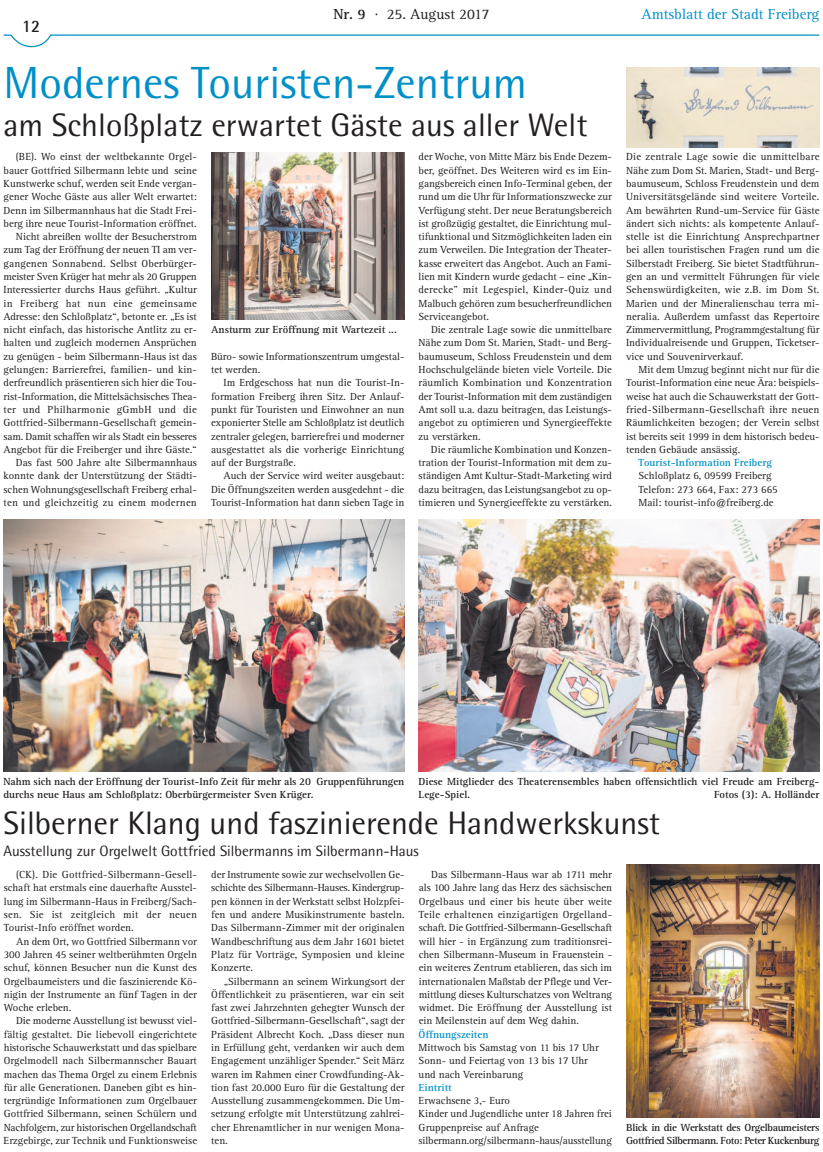
<style>
.page{position:relative;width:823px;height:1152px;background:#fff}
.page>*{position:absolute;margin:0;border:0;box-sizing:border-box;transform-origin:0 0}
.t1{font:45px "Rotis Semi Sans";color:#0090c8}
.t2{font:32.5px "Rotis Semi Sans";color:#231f20}
.t3{font:700 17.5px "Rotis Semi Sans";color:#231f20;scale:.95 1}
.t4{font:15px "Rotis Semi Sans";color:#231f20}
.t5{font:15px "Rotis Serif";color:#0090c8}
.t6{font:15px "Rotis Serif";color:#231f20}
.t7{font:10.62px/13.2px "Rotis Serif";color:#231f20;text-align:justify}
.t8{font:700 10.62px/13.2px "Rotis Serif";color:#231f20}
.t9{font:700 10.62px/13.2px "Rotis Serif";letter-spacing:-.035em;color:#231f20}
.t10{font:700 10.62px "Rotis Serif";color:#0090c8}
.s1{font-weight:700}
</style>
<div class="page">
<svg style="left:3px;top:34px;width:817px;height:14px"></svg>
<img style="left:626px;top:67px;width:193px;height:80px">
<img style="left:626px;top:865px;width:193px;height:252px">
<img style="left:4px;top:520px;width:400px;height:252px">
<img style="left:211px;top:152px;width:193px;height:168px">
<img style="left:418px;top:520px;width:401px;height:252px">
<h3 class="t6" style="left:333px;top:9px;width:158px"><span class="s1">Nr. 9</span> · 25. August 2017</h3>
<h3 class="t5" style="left:641px;top:9px;width:179px">Amtsblatt der Stadt Freiberg</h3>
<h3 class="t3" style="left:22px;top:20px;width:20px">12</h3>
<h1 class="t1" style="left:4px;top:67px;width:524px">Modernes Touristen-Zentrum</h1>
<h2 class="t2" style="left:4px;top:114px;width:585px">am Schloßplatz erwartet Gäste aus aller Welt</h2>
<p class="t7" style="left:4px;top:151px;width:195px;text-align:right">(BE). Wo einst der weltbekannte Orgel&shy;bauer Gottfried Silbermann lebte und seine Kunstwerke schuf, werden seit Ende vergan&shy;gener Woche Gäste aus aller Welt erwartet:<br>Denn im Silbermannhaus hat die Stadt Frei&shy;berg ihre neue Tourist-Information eröffnet.<br>Nicht abreißen wollte der Besucherstrom zum Tag der Eröffnung der neuen TI am ver&shy;gangenen Sonnabend. Selbst Oberbürger&shy;meister Sven Krüger hat mehr als 20 Gruppen Interessierter durchs Haus geführt. „Kultur in Freiberg hat nun eine gemeinsame Adresse: den Schloßplatz“, betonte er. „Es ist nicht einfach, das historische Antlitz zu er&shy;halten und zugleich modernen Ansprüchen zu genügen - beim Silbermann-Haus ist das gelungen: Barrierefrei, familien- und kin&shy;derfreundlich präsentieren sich hier die Tou&shy;rist-Information, die Mittelsächsisches Thea&shy;ter und Philharmonie gGmbH und die Gottfried-Silbermann-Gesellschaft gemein&shy;sam. Damit schaffen wir als Stadt ein besseres Angebot für die Freiberger und ihre Gäste.“ Das fast 500 Jahre alte Silbermannhaus konnte dank der Unterstützung der Städti&shy;schen Wohnungsgesellschaft Freiberg erhal&shy;ten und gleichzeitig zu einem modernen</p>
<p class="t8" style="left:211px;top:324px;width:187px">Ansturm zur Eröffnung mit Wartezeit ...</p>
<p class="t7" style="left:211px;top:351px;width:195px">Büro- sowie Informationszentrum umgestal&shy;tet werden.</p>
<p class="t7" style="left:211px;top:377px;width:195px;text-indent:12px">Im Erdgeschoss hat nun die Tourist-In&shy;formation Freiberg ihren Sitz. Der Anlauf&shy;punkt für Touristen und Einwohner an nun exponierter Stelle am Schloßplatz ist deutlich zentraler gelegen, barrierefrei und moderner ausgestattet als die vorherige Einrichtung auf der Burgstraße.</p>
<p class="t7" style="left:211px;top:470px;width:195px;text-indent:12px">Auch der Service wird weiter ausgebaut:<br>Die Öffnungszeiten werden ausgedehnt - die Tourist-Information hat dann sieben Tage in</p>
<p class="t7" style="left:418px;top:151px;width:195px">der Woche, von Mitte März bis Ende Dezem&shy;ber, geöffnet. Des Weiteren wird es im Ein&shy;gangsbereich einen Info-Terminal geben, der rund um die Uhr für Informationszwecke zur Verfügung steht. Der neue Beratungsbereich ist großzügig gestaltet, die Einrichtung mul&shy;tifunktional und Sitzmöglichkeiten laden ein zum Verweilen. Die Integration der Theater&shy;kasse erweitert das Angebot. Auch an Fami&shy;lien mit Kindern wurde gedacht – eine „Kin&shy;derecke” mit Legespiel, Kinder-Quiz und Malbuch gehören zum besucherfreundlichen Serviceangebot.</p>
<p class="t7" style="left:418px;top:324px;width:195px;text-indent:12px">Die zentrale Lage sowie die unmittelbare Nähe zum Dom St. Marien, Stadt- und Berg&shy;baumuseum, Schloss Freudenstein und dem Hochschulgelände bieten viele Vorteile. Die räumlich Kombination und Konzentration der Tourist-Information mit dem zuständigen Amt soll u.a. dazu beitragen, das Leistungs&shy;angebot zu optimieren und Synergieeffekte zu verstärken.</p>
<p class="t7" style="left:418px;top:444px;width:195px;text-indent:12px">Die räumliche Kombination und Konzen&shy;tration der Tourist-Information mit dem zu&shy;ständigen Amt Kultur-Stadt-Marketing wird dazu beitragen, das Leistungsangebot zu op&shy;timieren und Synergieeffekte zu verstärken.</p>
<p class="t7" style="left:625px;top:151px;width:195px">Die zentrale Lage sowie die unmittelbare Nähe zum Dom St. Marien, Stadt- und Berg&shy;baumuseum, Schloss Freudenstein und dem Universitätsgelände sind weitere Vorteile.<br>Am bewährten Rund-um-Service für Gäste ändert sich nichts: als kompetente Anlauf&shy;stelle ist die Einrichtung Ansprechpartner bei allen touristischen Fragen rund um die Silberstadt Freiberg. Sie bietet Stadtführun&shy;gen an und vermittelt Führungen für viele Sehenswürdigkeiten, wie z.B. im Dom St.<br>Marien und der Mineralienschau terra mi&shy;neralia. Außerdem umfasst das Repertoire Zimmervermittlung, Programmgestaltung für Individualreisende und Gruppen, Ticketser&shy;vice und Souvenirverkauf.</p>
<p class="t7" style="left:625px;top:364px;width:195px;text-indent:12px">Mit dem Umzug beginnt nicht nur für die Tourist-Information eine neue Ära: beispiels&shy;weise hat auch die Schauwerkstatt der Gott&shy;fried-Silbermann-Gesellschaft ihre neuen Räumlichkeiten bezogen; der Verein selbst ist bereits seit 1999 in dem historisch bedeu&shy;tenden Gebäude ansässig.</p>
<p class="t10" style="left:638px;top:459px;width:135px">Tourist-Information Freiberg</p>
<p class="t7" style="left:638px;top:470px;width:141px;text-align:left">Schloßplatz 6, 09599 Freiberg<br>Telefon: 273 664, Fax: 273 665<br>Mail: tourist-info@freiberg.de</p>
<p class="t8" style="left:4px;top:776px;width:402px">Nahm sich nach der Eröffnung der Tourist-Info Zeit für mehr als 20 Gruppenführungen durchs neue Haus am Schloßplatz: Oberbürgermeister Sven Krüger.</p>
<p class="t8" style="left:418px;top:776px;width:402px">Diese Mitglieder des Theaterensembles haben offensichtlich viel Freude am Freiberg-<br>Lege-Spiel.</p>
<p class="t8" style="left:713px;top:789px;width:107px">Fotos (3): A. Holländer</p>
<h2 class="t2" style="left:4px;top:811px;width:657px">Silberner Klang und faszinierende Handwerkskunst</h2>
<h3 class="t4" style="left:4px;top:845px;width:416px">Ausstellung zur Orgelwelt Gottfried Silbermanns im Silbermann-Haus</h3>
<p class="t7" style="left:4px;top:869px;width:195px;text-indent:12px">(CK). Die Gottfried-Silbermann-Gesell&shy;schaft hat erstmals eine dauerhafte Ausstel&shy;lung im Silbermann-Haus in Freiberg/Sach&shy;sen. Sie ist zeitgleich mit der neuen Tourist-Info eröffnet worden.</p>
<p class="t7" style="left:4px;top:935px;width:195px;text-indent:12px">An dem Ort, wo Gottfried Silbermann vor 300 Jahren 45 seiner weltberühmten Orgeln schuf, können Besucher nun die Kunst des Orgelbaumeisters und die faszinierende Kö&shy;nigin der Instrumente an fünf Tagen in der Woche erleben.</p>
<p class="t7" style="left:4px;top:1015px;width:195px;text-indent:12px">Die moderne Ausstellung ist bewusst viel&shy;fältig gestaltet. Die liebevoll eingerichtete historische Schauwerkstatt und das spielbare Orgelmodell nach Silbermannscher Bauart machen das Thema Orgel zu einem Erlebnis für alle Generationen. Daneben gibt es hin&shy;tergründige Informationen zum Orgelbauer Gottfried Silbermann, seinen Schülern und Nachfolgern, zur historischen Orgellandschaft Erzgebirge, zur Technik und Funktionsweise</p>
<p class="t7" style="left:211px;top:869px;width:195px">der Instrumente sowie zur wechselvollen Ge&shy;schichte des Silbermann-Hauses. Kindergrup&shy;pen können in der Werkstatt selbst Holzpfei&shy;fen und andere Musikinstrumente basteln.<br>Das Silbermann-Zimmer mit der originalen Wandbeschriftung aus dem Jahr 1601 bietet Platz für Vorträge, Symposien und kleine Konzerte.</p>
<p class="t7" style="left:211px;top:975px;width:195px;text-indent:12px">„Silbermann an seinem Wirkungsort der Öffentlichkeit zu präsentieren, war ein seit fast zwei Jahrzehnten gehegter Wunsch der Gottfried-Silbermann-Gesellschaft“, sagt der Präsident Albrecht Koch. „Dass dieser nun in Erfüllung geht, verdanken wir auch dem Engagement unzähliger Spender.“ Seit März waren im Rahmen einer Crowdfunding-Ak&shy;tion fast 20.000 Euro für die Gestaltung der Ausstellung zusammengekommen. Die Um&shy;setzung erfolgte mit Unterstützung zahlrei&shy;cher Ehrenamtlicher in nur wenigen Mona&shy;ten.</p>
<p class="t7" style="left:418px;top:869px;width:195px;text-indent:12px">Das Silbermann-Haus war ab 1711 mehr als 100 Jahre lang das Herz des sächsischen Orgelbaus und einer bis heute über weite Teile erhaltenen einzigartigen Orgelland&shy;schaft. Die Gottfried-Silbermann-Gesellschaft will hier - in Ergänzung zum traditionsrei&shy;chen Silbermann-Museum in Frauenstein - ein weiteres Zentrum etablieren, das sich im internationalen Maßstab der Pflege und Ver&shy;mittlung dieses Kulturschatzes von Weltrang widmet. Die Eröffnung der Ausstellung ist ein Meilenstein auf dem Weg dahin.</p>
<p class="t10" style="left:418px;top:1030px;width:71px">Öffnungszeiten</p>
<p class="t7" style="left:418px;top:1042px;width:181px;text-align:left">Mittwoch bis Samstag von 11 bis 17 Uhr<br>Sonn- und Feiertag von 13 bis 17 Uhr und nach Vereinbarung</p>
<p class="t10" style="left:418px;top:1083px;width:35px">Eintritt</p>
<p class="t7" style="left:418px;top:1095px;width:195px;text-align:left">Erwachsene 3,- Euro<br>Kinder und Jugendliche unter 18 Jahren frei Gruppenpreise auf Anfrage silbermann.org/silbermann-haus/ausstellung</p>
<p class="t9" style="left:625px;top:1121px;width:195px">Blick in die Werkstatt des Orgelbaumeisters<br>Gottfried Silbermann. Foto: Peter Kuckenburg</p>
</div>
